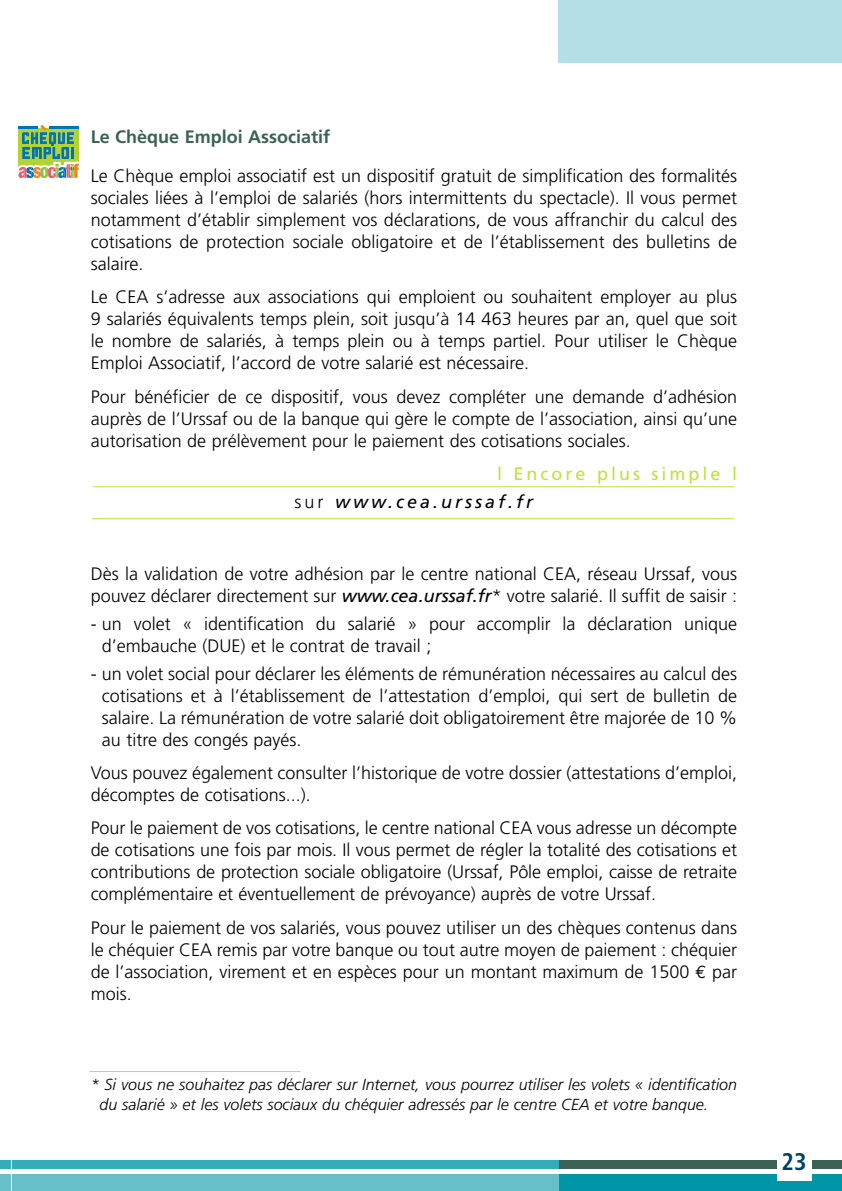
<style>
.page{position:relative;width:842px;height:1191px;background:#fff}
.page>*{position:absolute;margin:0;border:0;box-sizing:border-box;transform-origin:0 0}
.t1{font:700 condensed 24px "Frutiger";color:#004265}
.t2{font:300 18px/22px "Frutiger";color:#000;text-align:justify}
.t3{font:18px/27.6px "Frutiger";letter-spacing:.165em;color:#bae53e}
.t4{font:700 18px "Frutiger";color:#3c6258}
.t5{font:italic 300 16px/20px "Frutiger";color:#000}
.s1{font-weight:300;color:#000}
.s2{font-style:italic;color:#000}
.s3{font-weight:400;font-style:italic}
.s4{font-family:"Euro Mono";font-weight:400}
</style>
<div class="page">
<div style="left:558px;top:0;width:284px;height:62px;background:#b3dfe5"></div>
<div style="left:558px;top:1159px;width:284px;height:9px;background:#3c6258"></div>
<div style="left:558px;top:1174px;width:284px;height:16px;background:#0096a7"></div>
<div style="left:777px;top:1146px;width:34px;height:34px;background:#fff"></div>
<div style="left:0;top:1174px;width:558px;height:16px;background:#66c0ca"></div>
<div style="left:0;top:1159px;width:558px;height:9px;background:#33abb9"></div>
<hr style="left:93px;top:486px;width:641px;height:1px;background:#bae53e">
<hr style="left:92px;top:518px;width:642px;height:1px;background:#bae53e">
<hr style="left:90px;top:1071px;width:210px;height:1px;background:#bae53e">
<svg style="left:18px;top:125px;width:60px;height:54px"></svg>
<svg style="left:0;top:1159px;width:12px;height:31px"></svg>
<p class="t4" style="left:91px;top:129px;width:241px">Le Chèque Emploi Associatif</p>
<p class="t2" style="left:91px;top:166px;width:648px">Le Chèque emploi associatif est un dispositif gratuit de simplification des formalités sociales liées à l’emploi de salariés (hors intermittents du spectacle). Il vous permet notamment d’établir simplement vos déclarations, de vous affranchir du calcul des cotisations de protection sociale obligatoire et de l’établissement des bulletins de salaire.</p>
<p class="t2" style="left:91px;top:287px;width:648px">Le CEA s’adresse aux associations qui emploient ou souhaitent employer au plus 9 salariés équivalents temps plein, soit jusqu’à 14 463 heures par an, quel que soit le nombre de salariés, à temps plein ou à temps partiel. Pour utiliser le Chèque Emploi Associatif, l’accord de votre salarié est nécessaire.</p>
<p class="t2" style="left:91px;top:387px;width:648px">Pour bénéficier de ce dispositif, vous devez compléter une demande d’adhésion auprès de l’Urssaf ou de la banque qui gère le compte de l’association, ainsi qu’une autorisation de prélèvement pour le paiement des cotisations sociales.</p>
<p class="t3" style="left:295px;top:461px;width:444px;text-indent:202px">l Encore plus simple l <span class="s1">sur</span> <span class="s2">www.cea.urssaf.fr</span></p>
<p class="t2" style="left:91px;top:564px;width:648px">Dès la validation de votre adhésion par le centre national CEA, réseau Urssaf, vous pouvez déclarer directement sur <span class="s3">www.cea.urssaf.fr</span>* votre salarié. Il suffit de saisir :</p>
<p class="t2" style="left:102px;top:614px;width:637px;text-indent:-11px">- un volet « identification du salarié » pour accomplir la déclaration unique d’embauche (DUE) et le contrat de travail ;</p>
<p class="t2" style="left:102px;top:663px;width:637px;text-indent:-11px">- un volet social pour déclarer les éléments de rémunération nécessaires au calcul des cotisations et à l’établissement de l’attestation d’emploi, qui sert de bulletin de salaire. La rémunération de votre salarié doit obligatoirement être majorée de 10 % au titre des congés payés.</p>
<p class="t2" style="left:91px;top:763px;width:648px">Vous pouvez également consulter l’historique de votre dossier (attestations d’emploi, décomptes de cotisations...).</p>
<p class="t2" style="left:91px;top:818px;width:648px">Pour le paiement de vos cotisations, le centre national CEA vous adresse un décompte de cotisations une fois par mois. Il vous permet de régler la totalité des cotisations et contributions de protection sociale obligatoire (Urssaf, Pôle emploi, caisse de retraite complémentaire et éventuellement de prévoyance) auprès de votre Urssaf.</p>
<p class="t2" style="left:91px;top:917px;width:648px">Pour le paiement de vos salariés, vous pouvez utiliser un des chèques contenus dans le chéquier CEA remis par votre banque ou tout autre moyen de paiement : chéquier de l’association, virement et en espèces pour un montant maximum de 1500 <span class="s4">€</span> par mois.</p>
<p class="t5" style="left:99px;top:1075px;width:639px;text-indent:-9px">* Si vous ne souhaitez pas déclarer sur Internet, vous pourrez utiliser les volets « identification du salarié » et les volets sociaux du chéquier adressés par le centre CEA et votre banque.</p>
<h1 class="t1" style="left:782px;top:1152px;width:26px">23</h1>
</div>
